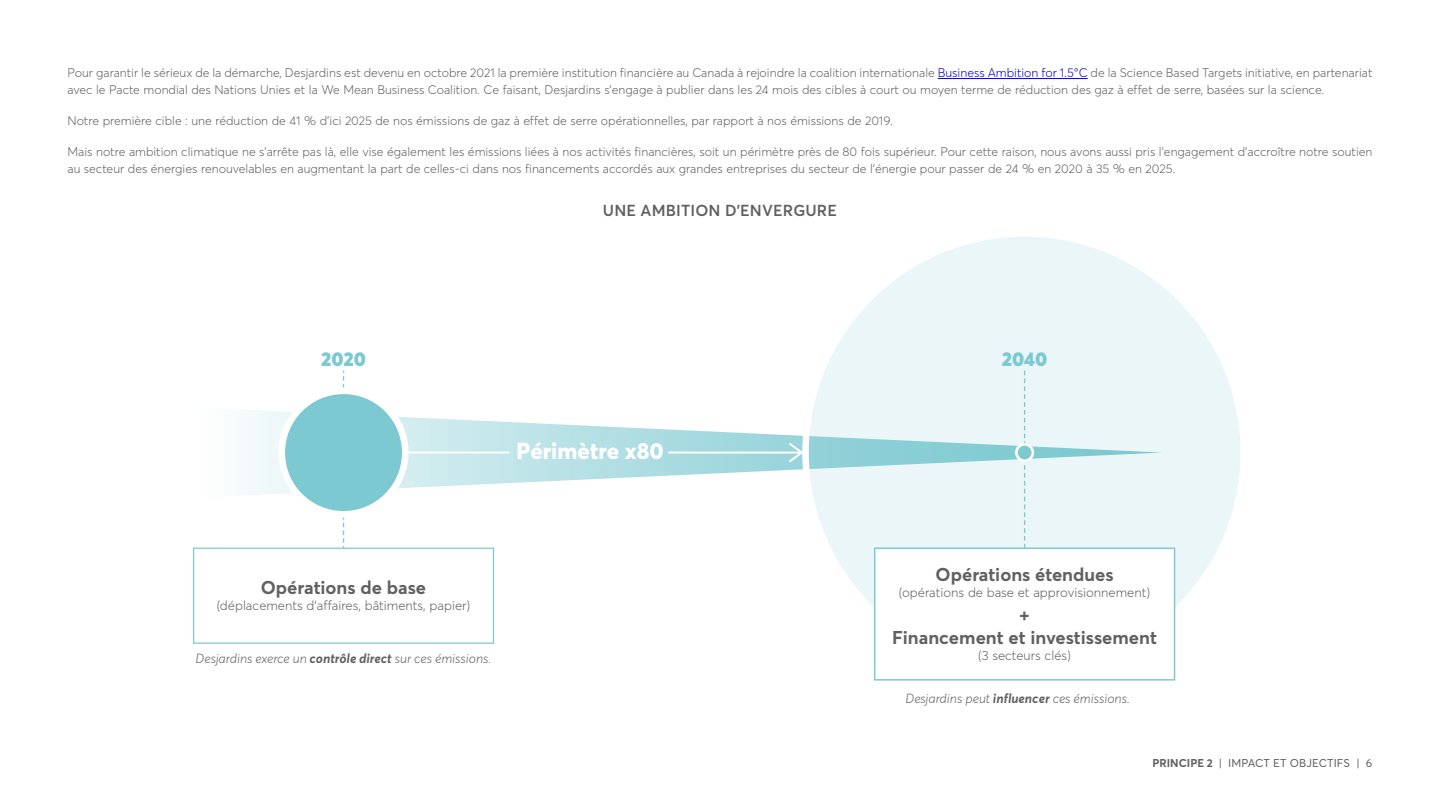
<style>
.page{position:relative;width:1440px;height:810px;background:#fff}
.page>*{position:absolute;margin:0;border:0;box-sizing:border-box;transform-origin:0 0}
.t1{font:800 22.95px "Averta";color:#fff}
.t2{font:900 19.65px "Averta";color:#7dc9d1}
.t3{font:700 18.38px/23.6px "Averta";color:#606060;text-align:center}
.t4{font:600 15.75px "Averta";letter-spacing:.01em;color:#606060}
.t5{font:300 13.12px "Averta";color:#606060}
.t6{font:italic 300 13.12px "Averta";color:#606060}
.t7{font:300 12.38px/17.2px "Averta";color:#606060}
.t8{font:11.25px "Averta";letter-spacing:.01em;color:#606060}
.s1{color:#0000c8}
.s2{font-weight:700}
</style>
<div class="page">
<hr style="left:938px;top:78px;width:150px;height:1px;background:#0000c8">
<svg style="left:243px;top:410px;width:560px;height:85px"></svg>
<svg style="left:278px;top:371px;width:131px;height:177px"></svg>
<svg style="left:806px;top:233px;width:438px;height:439px;background:#e6f4f6"></svg>
<hr style="left:668px;top:452px;width:134px;height:2px;background:#fff">
<svg style="left:787px;top:441px;width:16px;height:23px"></svg>
<div style="left:193px;top:548px;width:301px;height:96px;border:1px solid #7dc9d1"></div>
<svg style="left:1015px;top:371px;width:19px;height:177px;background:#e1f2f4"></svg>
<hr style="left:406px;top:452px;width:103px;height:2px;background:#fff">
<div style="left:875px;top:548px;width:300px;height:132px;background:#fff"></div>
<div style="left:874px;top:548px;width:301px;height:133px;border:1px solid #7dc9d1"></div>
<p class="t7" style="left:68px;top:64px;width:1307px">Pour garantir le sérieux de la démarche, Desjardins est devenu en octobre 2021 la première institution financière au Canada à rejoindre la coalition internationale <span class="s1">Business Ambition for 1.5°C</span> de la Science Based Targets initiative, en partenariat avec le Pacte mondial des Nations Unies et la We Mean Business Coalition. Ce faisant, Desjardins s’engage à publier dans les 24 mois des cibles à court ou moyen terme de réduction des gaz à effet de serre, basées sur la science.</p>
<p class="t7" style="left:68px;top:112px;width:827px">Notre première cible : une réduction de 41 % d’ici 2025 de nos émissions de gaz à effet de serre opérationnelles, par rapport à nos émissions de 2019.</p>
<p class="t7" style="left:68px;top:143px;width:1307px">Mais notre ambition climatique ne s’arrête pas là, elle vise également les émissions liées à nos activités financières, soit un périmètre près de 80 fois supérieur. Pour cette raison, nous avons aussi pris l’engagement d’accroître notre soutien au secteur des énergies renouvelables en augmentant la part de celles-ci dans nos financements accordés aux grandes entreprises du secteur de l’énergie pour passer de 24 % en 2020 à 35 % en 2025.</p>
<h2 class="t4" style="left:603px;top:200px;width:236px">UNE AMBITION D'ENVERGURE</h2>
<p class="t2" style="left:321px;top:347px;width:46px">2020</p>
<p class="t2" style="left:1002px;top:347px;width:47px">2040</p>
<p class="t1" style="left:517px;top:437px;width:149px">Périmètre x80</p>
<p class="t3" style="left:261px;top:576px;width:167px">Opérations de base</p>
<p class="t5" style="left:217px;top:597px;width:255px">(déplacements d’affaires, bâtiments, papier)</p>
<p class="t6" style="left:196px;top:651px;width:297px">Desjardins exerce un <span class="s2">contrôle direct</span> sur ces émissions.</p>
<p class="t3" style="left:936px;top:563px;width:179px">Opérations étendues</p>
<p class="t5" style="left:899px;top:584px;width:253px">(opérations de base et approvisionnement)</p>
<p class="t3" style="left:892px;top:602px;width:266px">+<br>Financement et investissement</p>
<p class="t5" style="left:978px;top:647px;width:94px">(3 secteurs clés)</p>
<p class="t6" style="left:905px;top:690px;width:226px">Desjardins peut <span class="s2">influencer</span> ces émissions.</p>
<p class="t8" style="left:1152px;top:756px;width:222px"><span class="s2">PRINCIPE 2</span> | IMPACT ET OBJECTIFS | 6</p>
</div>
